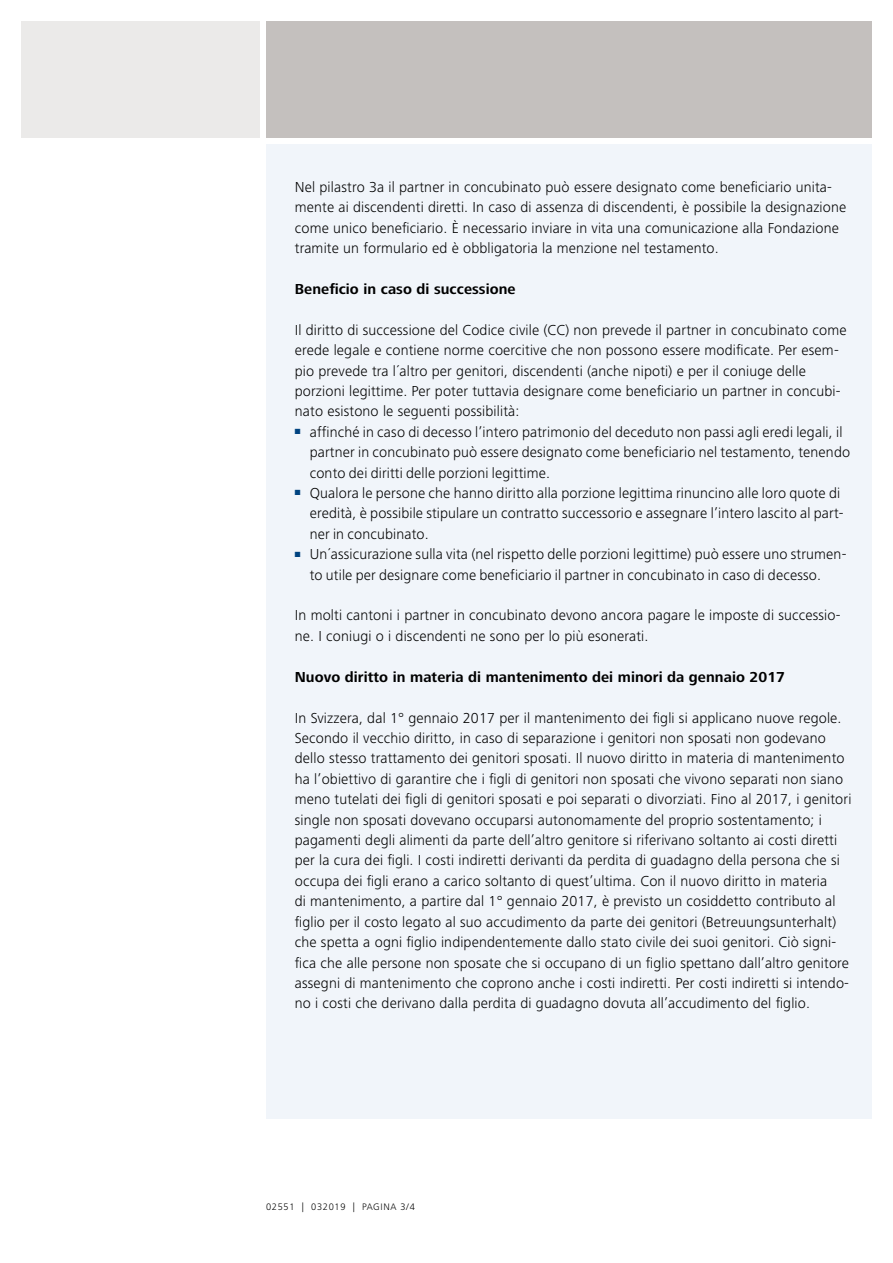
<style>
.page{position:relative;width:893px;height:1263px;background:#fff}
.page>*{position:absolute;margin:0;border:0;box-sizing:border-box;transform-origin:0 0}
.t1{font:300 15px/20.4px "Frutiger Next LT";letter-spacing:.01em;color:#000}
.t2{font:700 15px "Frutiger Next LT";letter-spacing:.005em;color:#000}
.t3{font:300 9.75px "Frutiger Next LT";letter-spacing:.07em;color:#000}
</style>
<div class="page">
<div style="left:266px;top:144px;width:606px;height:975px;background:#f1f5fa"></div>
<div style="left:21px;top:21px;width:239px;height:117px;background:#ebeae9"></div>
<div style="left:266px;top:21px;width:606px;height:117px;background:#c4c0be"></div>
<p class="t1" style="left:295px;top:177px;width:553px">Nel pilastro 3a il partner in concubinato può essere designato come beneficiario unita&shy;mente ai discendenti diretti. In caso di assenza di discendenti, è possibile la designazione come unico beneficiario. È necessario inviare in vita una comunicazione alla Fondazione tramite un formulario ed è obbligatoria la menzione nel testamento.</p>
<p class="t2" style="left:295px;top:280px;width:222px">Beneficio in caso di successione</p>
<p class="t1" style="left:295px;top:320px;width:553px">Il diritto di successione del Codice civile (CC) non prevede il partner in concubinato come erede legale e contiene norme coercitive che non possono essere modificate. Per esem&shy;pio prevede tra l´altro per genitori, discendenti (anche nipoti) e per il coniuge delle porzioni legittime. Per poter tuttavia designare come beneficiario un partner in concubi&shy;nato esistono le seguenti possibilità:</p>
<p class="t1" style="left:310px;top:422px;width:542px;text-indent:-15px"><sup>■</sup> affinché in caso di decesso l’intero patrimonio del deceduto non passi agli eredi legali, il partner in concubinato può essere designato come beneficiario nel testamento, tenendo conto dei diritti delle porzioni legittime.</p>
<p class="t1" style="left:310px;top:483px;width:535px;text-indent:-15px"><sup>■</sup> Qualora le persone che hanno diritto alla porzione legittima rinuncino alle loro quote di eredità, è possibile stipulare un contratto successorio e assegnare l’intero lascito al part&shy;ner in concubinato.</p>
<p class="t1" style="left:310px;top:544px;width:538px;text-indent:-15px"><sup>■</sup> Un´assicurazione sulla vita (nel rispetto delle porzioni legittime) può essere uno strumen&shy;to utile per designare come beneficiario il partner in concubinato in caso di decesso.</p>
<p class="t1" style="left:295px;top:605px;width:547px">In molti cantoni i partner in concubinato devono ancora pagare le imposte di successio&shy;ne. I coniugi o i discendenti ne sono per lo più esonerati.</p>
<p class="t2" style="left:295px;top:668px;width:492px">Nuovo diritto in materia di mantenimento dei minori da gennaio 2017</p>
<p class="t1" style="left:295px;top:707px;width:558px">In Svizzera, dal 1° gennaio 2017 per il mantenimento dei figli si applicano nuove regole.<br>Secondo il vecchio diritto, in caso di separazione i genitori non sposati non godevano dello stesso trattamento dei genitori sposati. Il nuovo diritto in materia di mantenimento ha l’obiettivo di garantire che i figli di genitori non sposati che vivono separati non siano meno tutelati dei figli di genitori sposati e poi separati o divorziati. Fino al 2017, i genitori single non sposati dovevano occuparsi autonomamente del proprio sostentamento; i pagamenti degli alimenti da parte dell’altro genitore si riferivano soltanto ai costi diretti per la cura dei figli. I costi indiretti derivanti da perdita di guadagno della persona che si occupa dei figli erano a carico soltanto di quest’ultima. Con il nuovo diritto in materia<br>di mantenimento, a partire dal 1° gennaio 2017, è previsto un cosiddetto contributo al figlio per il costo legato al suo accudimento da parte dei genitori (Betreuungsunterhalt) che spetta a ogni figlio indipendentemente dallo stato civile dei suoi genitori. Ciò signi&shy;fica che alle persone non sposate che si occupano di un figlio spettano dall’altro genitore assegni di mantenimento che coprono anche i costi indiretti. Per costi indiretti si intendo&shy;no i costi che derivano dalla perdita di guadagno dovuta all’accudimento del figlio.</p>
<p class="t3" style="left:266px;top:1202px;width:150px">02551 | 032019 | PAGINA 3/4</p>
</div>
